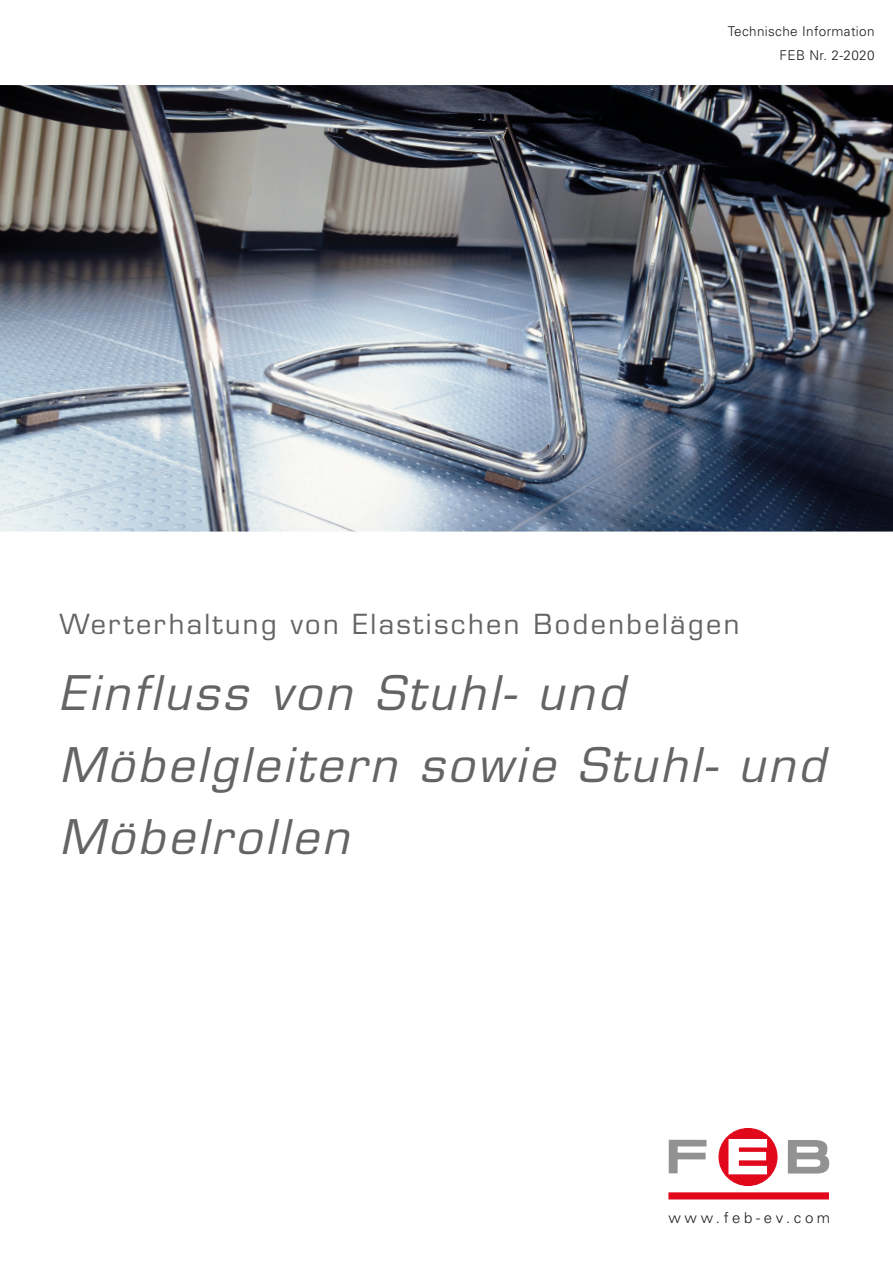
<style>
.page{position:relative;width:893px;height:1263px;background:#fff}
.page>*{position:absolute;margin:0;border:0;box-sizing:border-box;transform-origin:0 0}
.t1{font:italic 46.5px "Eurostile";letter-spacing:.075em;color:#646463}
.t2{font:27px "Eurostile";letter-spacing:.09em;color:#646463}
.t3{font:300 15px "Univers";letter-spacing:.24em;color:#1d1d1b}
.t4{font:300 13.5px "Univers";letter-spacing:.025em;color:#1d1d1b}
</style>
<div class="page">
<div style="left:668px;top:1192px;width:161px;height:7px;background:#e1081c"></div>
<div style="left:719px;top:1128px;width:58px;height:57px;background:#e1081c;border-radius:50%"></div>
<div style="left:718px;top:1128px;width:60px;height:58px;border:1px solid #e1081c;border-radius:50%"></div>
<svg style="left:669px;top:1140px;width:37px;height:33px"></svg>
<svg style="left:728px;top:1139px;width:40px;height:36px"></svg>
<svg style="left:788px;top:1140px;width:41px;height:33px"></svg>
<img style="left:0;top:85px;width:893px;height:446px">
<p class="t4" style="left:728px;top:23px;width:148px">Technische Information</p>
<p class="t4" style="left:780px;top:47px;width:96px">FEB Nr. 2-2020</p>
<p class="t2" style="left:60px;top:608px;width:681px">Werterhaltung von Elastischen Bodenbelägen</p>
<p class="t1" style="left:60px;top:665px;width:566px">Einfluss von Stuhl- und</p>
<p class="t1" style="left:60px;top:737px;width:767px">Möbelgleitern sowie Stuhl- und</p>
<p class="t1" style="left:60px;top:809px;width:291px">Möbelrollen</p>
<p class="t3" style="left:668px;top:1208px;width:163px">www.feb-ev.com</p>
</div>
